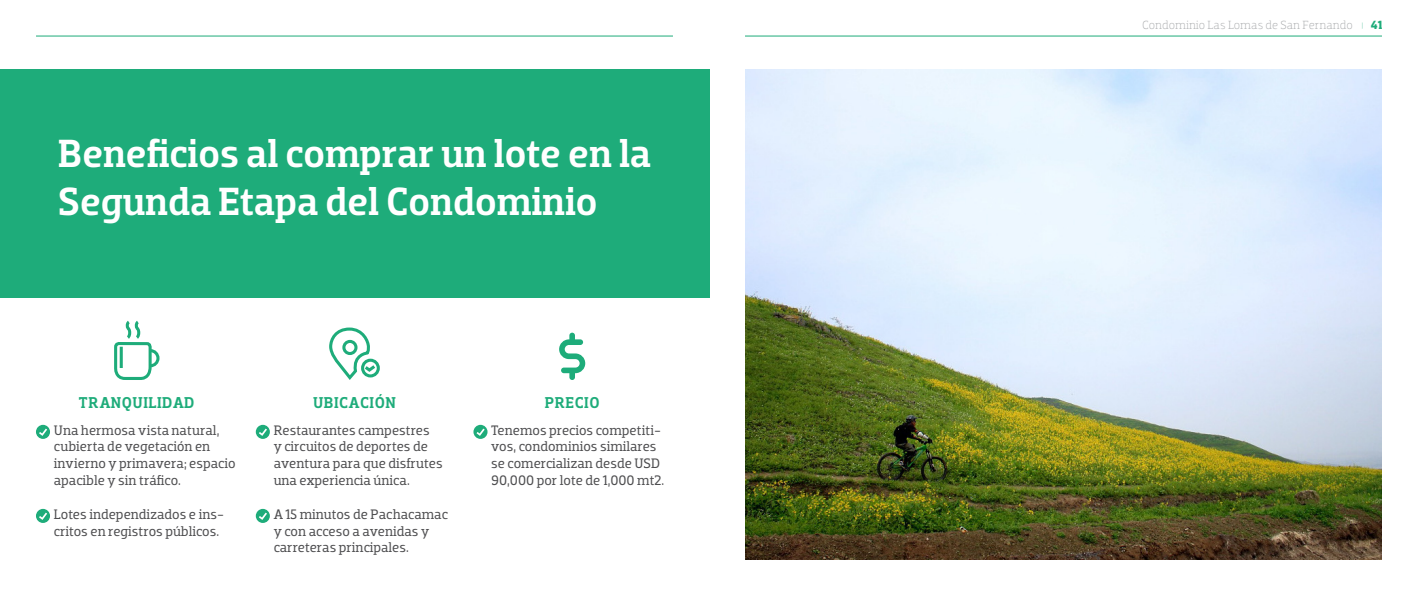
<style>
.page{position:relative;width:1418px;height:596px;background:#fff}
.page>*{position:absolute;margin:0;border:0;box-sizing:border-box;transform-origin:0 0}
.t1{font:500 40px/48px "Dobra Slab";color:#fff}
.t2{font:500 16px "Dobra Slab";letter-spacing:.03em;color:#1eac7a}
.t3{font:14px/16.8px "Dobra Slab";color:#4e4e50}
.t4{font:300 12px "Dobra Slab";color:#a4a6a8}
.s1{font-size:7px;color:#1eac7a}
.s2{font-weight:700;color:#1eac7a}
</style>
<div class="page">
<div style="left:0;top:69px;width:709px;height:229px;background:#1eac7a"></div>
<svg style="left:559px;top:332px;width:26px;height:48px"></svg>
<div style="left:361px;top:358px;width:19px;height:19px;border:3px solid #1eac7a;border-radius:50%"></div>
<svg style="left:329px;top:327px;width:49px;height:53px"></svg>
<svg style="left:114px;top:320px;width:46px;height:60px"></svg>
<hr style="left:36px;top:36px;width:637px;height:1px;background:#1eac7a">
<svg style="left:36px;top:424px;width:14px;height:14px"></svg>
<svg style="left:256px;top:424px;width:14px;height:14px"></svg>
<svg style="left:473px;top:424px;width:14px;height:14px"></svg>
<svg style="left:256px;top:508px;width:14px;height:14px"></svg>
<svg style="left:36px;top:508px;width:14px;height:14px"></svg>
<img style="left:745px;top:69px;width:636px;height:490px">
<hr style="left:745px;top:36px;width:636px;height:1px;background:#1eac7a">
<h1 class="t1" style="left:58px;top:129px;width:594px">Beneficios al comprar un lote en la<br>Segunda Etapa del Condominio</h1>
<p class="t2" style="left:79px;top:393px;width:117px">TRANQUILIDAD</p>
<p class="t2" style="left:313px;top:393px;width:84px">UBICACIÓN</p>
<p class="t2" style="left:545px;top:393px;width:56px">PRECIO</p>
<p class="t3" style="left:54px;top:421px;width:183px">Una hermosa vista natural, cubierta de vegetación en invierno y primavera; espacio apacible y sin tráfico.</p>
<p class="t3" style="left:54px;top:505px;width:172px">Lotes independizados e ins&shy;critos en registros públicos.</p>
<p class="t3" style="left:274px;top:421px;width:170px">Restaurantes campestres<br>y circuitos de deportes de aventura para que disfrutes una experiencia única.</p>
<p class="t3" style="left:274px;top:505px;width:176px">A 15 minutos de Pachacamac y con acceso a avenidas y carreteras principales.</p>
<p class="t3" style="left:491px;top:421px;width:174px">Tenemos precios competiti&shy;vos, condominios similares se comercializan desde USD<br>90,000 por lote de 1,000 mt2.</p>
<p class="t4" style="left:1142px;top:18px;width:241px">Condominio Las Lomas de San Fernando <span class="s1">|</span> <span class="s2">41</span></p>
</div>
